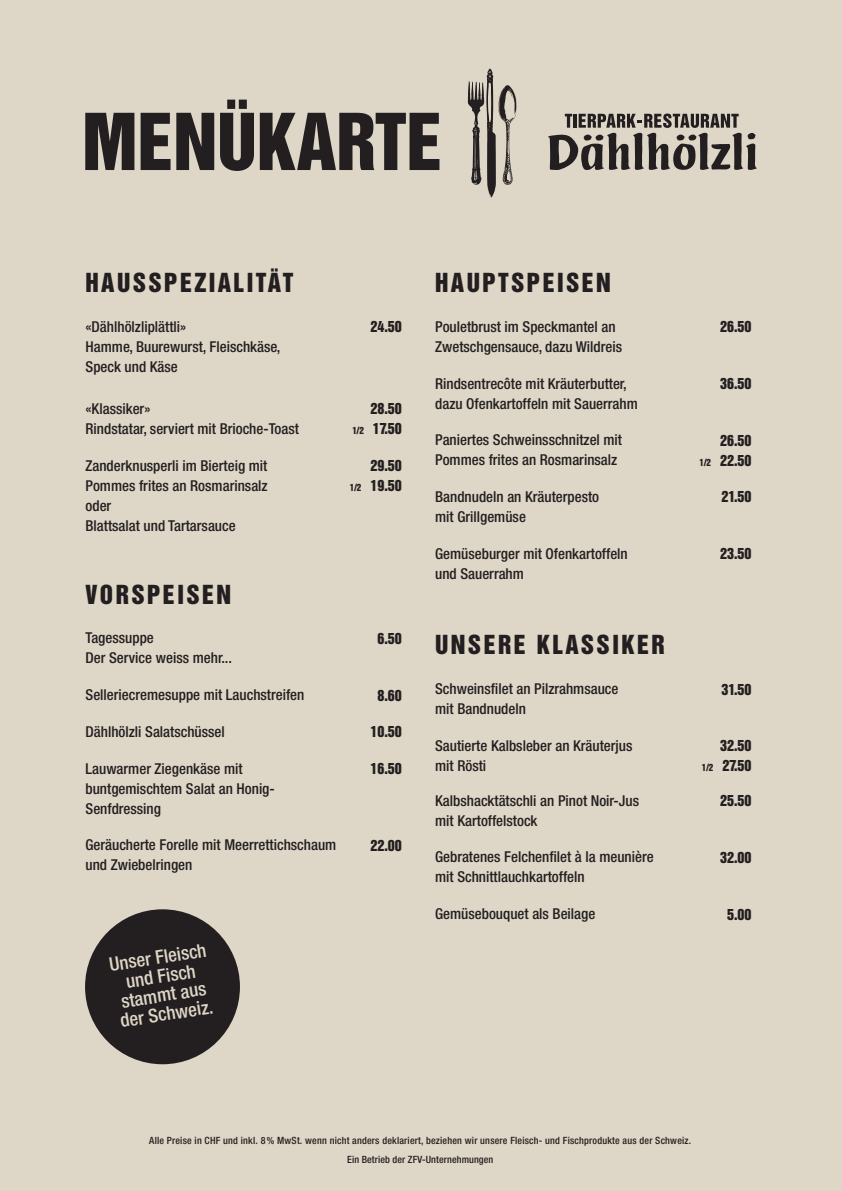
<style>
.page{position:relative;width:842px;height:1191px;background:#ded6c6}
.page>*{position:absolute;margin:0;border:0;box-sizing:border-box;transform-origin:0 0}
.t1{font:71.6px "Helvetica Inserat LT Std";color:#231f20}
.t2{font:24px "Helvetica Inserat LT Std";letter-spacing:.1em;color:#231f20}
.t3{font:500 condensed 18.9px/19px "Helvetica Neue LT Pro";color:#ded6c6;text-align:center}
.t4{font:500 condensed 15px/20px "Helvetica Neue LT Pro";color:#231f20}
.t5{font:14px/20px "Helvetica Inserat LT Std";color:#231f20;text-align:right}
.t6{font:500 condensed 10px/18.4px "Helvetica Neue LT Pro";letter-spacing:.02em;color:#231f20;text-align:center}
.s1{font-size:9px}
</style>
<div class="page">
<svg style="left:548px;top:113px;width:209px;height:57px"></svg>
<svg style="left:468px;top:68px;width:49px;height:130px"></svg>
<div style="left:85px;top:909px;width:155px;height:155px;background:#231f20;border-radius:50%"></div>
<h1 class="t1" style="left:82px;top:99px;width:362px">MENÜKARTE</h1>
<h2 class="t2" style="left:86px;top:268px;width:209px">HAUSSPEZIALITÄT</h2>
<p class="t4" style="left:86px;top:316px;width:196px">«Dählhölzliplättli»<br>Hamme, Buurewurst, Fleischkäse,<br>Speck und Käse</p>
<p class="t5" style="left:370px;top:317px;width:33px">24.50</p>
<p class="t4" style="left:86px;top:398px;width:215px">«Klassiker»<br>Rindstatar, serviert mit Brioche-Toast</p>
<p class="t5" style="left:352px;top:399px;width:51px">28.50<br><span class="s1">1/2</span> 17.50</p>
<p class="t4" style="left:86px;top:455px;width:184px">Zanderknusperli im Bierteig mit<br>Pommes frites an Rosmarinsalz oder<br>Blattsalat und Tartarsauce</p>
<p class="t5" style="left:350px;top:456px;width:54px">29.50<br><span class="s1">1/2</span> 19.50</p>
<h2 class="t2" style="left:86px;top:580px;width:147px">VORSPEISEN</h2>
<p class="t4" style="left:86px;top:628px;width:148px">Tagessuppe<br>Der Service weiss mehr...</p>
<p class="t5" style="left:377px;top:629px;width:26px">6.50</p>
<p class="t4" style="left:86px;top:684px;width:220px">Selleriecremesuppe mit Lauchstreifen</p>
<p class="t5" style="left:377px;top:685px;width:26px">8.60</p>
<p class="t4" style="left:86px;top:721px;width:141px">Dählhölzli Salatschüssel</p>
<p class="t5" style="left:370px;top:722px;width:33px">10.50</p>
<p class="t4" style="left:86px;top:758px;width:191px">Lauwarmer Ziegenkäse mit buntgemischtem Salat an Honig-<br>Senfdressing</p>
<p class="t5" style="left:370px;top:759px;width:33px">16.50</p>
<p class="t4" style="left:86px;top:834px;width:252px">Geräucherte Forelle mit Meerrettichschaum und Zwiebelringen</p>
<p class="t5" style="left:370px;top:835px;width:33px">22.00</p>
<p class="t3" style="left:108px;top:955px;width:99px;rotate:-9deg">Unser Fleisch und Fisch stammt aus der Schweiz.</p>
<h2 class="t2" style="left:435px;top:268px;width:177px">HAUPTSPEISEN</h2>
<p class="t4" style="left:435px;top:316px;width:188px">Pouletbrust im Speckmantel an<br>Zwetschgensauce, dazu Wildreis</p>
<p class="t5" style="left:720px;top:317px;width:33px">26.50</p>
<p class="t4" style="left:435px;top:373px;width:204px">Rindsentrecôte mit Kräuterbutter, dazu Ofenkartoffeln mit Sauerrahm</p>
<p class="t5" style="left:720px;top:374px;width:33px">36.50</p>
<p class="t4" style="left:435px;top:430px;width:188px">Paniertes Schweinsschnitzel mit<br>Pommes frites an Rosmarinsalz</p>
<p class="t5" style="left:699px;top:430px;width:54px">26.50<br><span class="s1">1/2</span> 22.50</p>
<p class="t4" style="left:435px;top:486px;width:166px">Bandnudeln an Kräuterpesto mit Grillgemüse</p>
<p class="t5" style="left:721px;top:487px;width:31px">21.50</p>
<p class="t4" style="left:435px;top:543px;width:194px">Gemüseburger mit Ofenkartoffeln und Sauerrahm</p>
<p class="t5" style="left:720px;top:544px;width:33px">23.50</p>
<h2 class="t2" style="left:435px;top:630px;width:231px">UNSERE KLASSIKER</h2>
<p class="t4" style="left:435px;top:678px;width:185px">Schweinsfilet an Pilzrahmsauce mit Bandnudeln</p>
<p class="t5" style="left:721px;top:679px;width:31px">31.50</p>
<p class="t4" style="left:435px;top:735px;width:199px">Sautierte Kalbsleber an Kräuterjus mit Rösti</p>
<p class="t5" style="left:702px;top:736px;width:51px">32.50<br><span class="s1">1/2</span> 27.50</p>
<p class="t4" style="left:435px;top:790px;width:205px">Kalbshacktätschli an Pinot Noir-Jus mit Kartoffelstock</p>
<p class="t5" style="left:720px;top:791px;width:33px">25.50</p>
<p class="t4" style="left:435px;top:847px;width:220px">Gebratenes Felchenfilet à la meunière mit Schnittlauchkartoffeln</p>
<p class="t5" style="left:720px;top:847px;width:33px">32.00</p>
<p class="t4" style="left:435px;top:903px;width:162px">Gemüsebouquet als Beilage</p>
<p class="t5" style="left:727px;top:904px;width:26px">5.00</p>
<p class="t6" style="left:149px;top:1131px;width:543px">Alle Preise in CHF und inkl. 8% MwSt. wenn nicht anders deklariert, beziehen wir unsere Fleisch- und Fischprodukte aus der Schweiz.<br>Ein Betrieb der ZFV-Unternehmungen</p>
</div>
